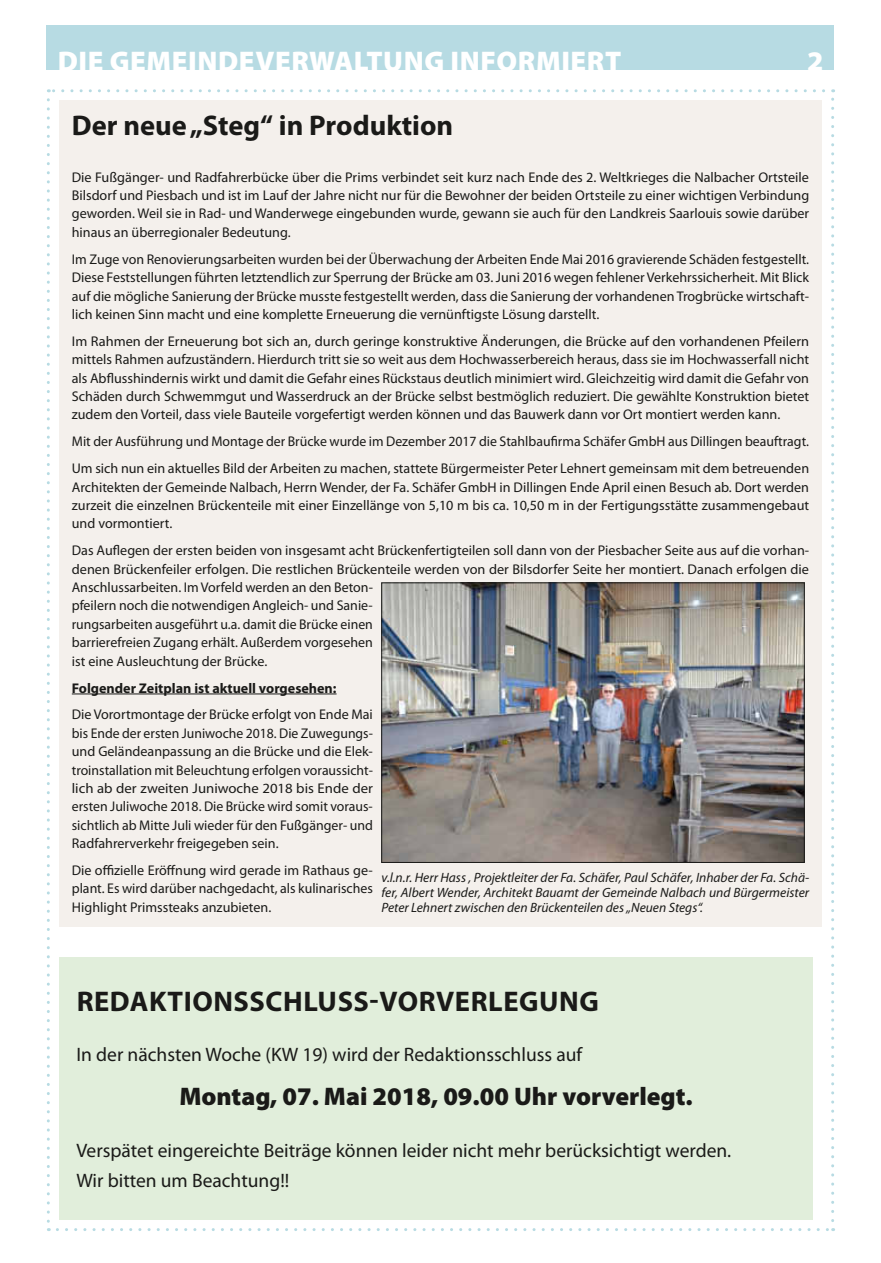
<style>
.page{position:relative;width:881px;height:1263px;background:#fff}
.page>*{position:absolute;margin:0;border:0;box-sizing:border-box;transform-origin:0 0}
.t1{font:900 28.5px "Myriad Pro";letter-spacing:.02em;color:#fff}
.t2{font:28.5px "Myriad Pro Bold 2";letter-spacing:.02em;color:#1a1a18}
.t3{font:28.5px "Myriad Pro Bold 2";color:#1a1a18}
.t4{font:900 25.5px "Myriad Pro";color:#1a1a18}
.t5{font:19.5px/30px "Myriad Pro Regular 2";color:#1a1a18}
.t6{font:14.1px/18.5px "Myriad Pro Regular 2";color:#1a1a18;text-align:justify}
.t7{font:14.1px "Myriad Pro Bold 2";color:#1a1a18}
.t8{font:italic 13.5px/14.9px "Myriad Pro";color:#1a1a18;text-align:justify}
</style>
<div class="page">
<div style="left:47px;top:26px;width:786px;height:44px;background:#b7dbe3"></div>
<svg style="left:47px;top:100px;width:3px;height:1131px"></svg>
<svg style="left:57px;top:1228px;width:776px;height:3px"></svg>
<svg style="left:831px;top:89px;width:2px;height:1131px"></svg>
<svg style="left:48px;top:89px;width:775px;height:3px"></svg>
<div style="left:59px;top:101px;width:762px;height:826px;background:#f4f0ec"></div>
<hr style="left:72px;top:694px;width:264px;height:1px;background:#1a1a18">
<img style="left:383px;top:585px;width:419px;height:276px">
<div style="left:381px;top:583px;width:423px;height:280px;border:1px solid #1a1a18"></div>
<div style="left:59px;top:957px;width:753px;height:262px;background:#e1eedb"></div>
<h1 class="t1" style="left:58px;top:43px;width:565px">DIE GEMEINDEVERWALTUNG INFORMIERT</h1>
<h1 class="t1" style="left:806px;top:43px;width:18px">2</h1>
<h1 class="t3" style="left:72px;top:107px;width:383px">Der neue „Steg“ in Produktion</h1>
<p class="t6" style="left:72px;top:168px;width:738px">Die Fußgänger- und Radfahrerbücke über die Prims verbindet seit kurz nach Ende des 2. Weltkrieges die Nalbacher Ortsteile Bilsdorf und Piesbach und ist im Lauf der Jahre nicht nur für die Bewohner der beiden Ortsteile zu einer wichtigen Verbindung geworden. Weil sie in Rad- und Wanderwege eingebunden wurde, gewann sie auch für den Landkreis Saarlouis sowie darüber hinaus an überregionaler Bedeutung.</p>
<p class="t6" style="left:72px;top:250px;width:738px">Im Zuge von Renovierungsarbeiten wurden bei der Überwachung der Arbeiten Ende Mai 2016 gravierende Schäden festgestellt.<br>Diese Feststellungen führten letztendlich zur Sperrung der Brücke am 03. Juni 2016 wegen fehlener Verkehrssicherheit. Mit Blick auf die mögliche Sanierung der Brücke musste festgestellt werden, dass die Sanierung der vorhandenen Trogbrücke wirtschaft&shy;lich keinen Sinn macht und eine komplette Erneuerung die vernünftigste Lösung darstellt.</p>
<p class="t6" style="left:72px;top:332px;width:738px">Im Rahmen der Erneuerung bot sich an, durch geringe konstruktive Änderungen, die Brücke auf den vorhandenen Pfeilern mittels Rahmen aufzuständern. Hierdurch tritt sie so weit aus dem Hochwasserbereich heraus, dass sie im Hochwasserfall nicht als Abflusshindernis wirkt und damit die Gefahr eines Rückstaus deutlich minimiert wird. Gleichzeitig wird damit die Gefahr von Schäden durch Schwemmgut und Wasserdruck an der Brücke selbst bestmöglich reduziert. Die gewählte Konstruktion bietet zudem den Vorteil, dass viele Bauteile vorgefertigt werden können und das Bauwerk dann vor Ort montiert werden kann.</p>
<p class="t6" style="left:72px;top:428px;width:738px;line-height:26.8px">Mit der Ausführung und Montage der Brücke wurde im Dezember 2017 die Stahlbaufirma Schäfer GmbH aus Dillingen beauftragt.<br>Um sich nun ein aktuelles Bild der Arbeiten zu machen, stattete Bürgermeister Peter Lehnert gemeinsam mit dem betreuenden</p>
<p class="t6" style="left:72px;top:477px;width:738px">Architekten der Gemeinde Nalbach, Herrn Wender, der Fa. Schäfer GmbH in Dillingen Ende April einen Besuch ab. Dort werden zurzeit die einzelnen Brückenteile mit einer Einzellänge von 5,10 m bis ca. 10,50 m in der Fertigungsstätte zusammengebaut und vormontiert.</p>
<p class="t6" style="left:72px;top:541px;width:738px;text-align:left">Das Auflegen der ersten beiden von insgesamt acht Brückenfertigteilen soll dann von der Piesbacher Seite aus auf die vorhan&shy;denen Brückenfeiler erfolgen. Die restlichen Brückenteile werden von der Bilsdorfer Seite her montiert. Danach erfolgen die Anschlussarbeiten. Im Vorfeld werden an den Beton-<br>pfeilern noch die notwendigen Angleich- und Sanie-<br>rungsarbeiten ausgeführt u.a. damit die Brücke einen<br>barrierefreien Zugang erhält. Außerdem vorgesehen<br>ist eine Ausleuchtung der Brücke.</p>
<p class="t7" style="left:72px;top:678px;width:266px">Folgender Zeitplan ist aktuell vorgesehen:</p>
<p class="t6" style="left:72px;top:705px;width:302px">Die Vorortmontage der Brücke erfolgt von Ende Mai bis Ende der ersten Juniwoche 2018. Die Zuwegungs&shy;und Geländeanpassung an die Brücke und die Elek&shy;troinstallation mit Beleuchtung erfolgen voraussicht&shy;lich ab der zweiten Juniwoche 2018 bis Ende der ersten Juliwoche 2018. Die Brücke wird somit voraus&shy;sichtlich ab Mitte Juli wieder für den Fußgänger- und Radfahrerverkehr freigegeben sein.</p>
<p class="t6" style="left:72px;top:861px;width:302px">Die offizielle Eröffnung wird gerade im Rathaus ge&shy;plant. Es wird darüber nachgedacht, als kulinarisches Highlight Primssteaks anzubieten.</p>
<p class="t8" style="left:381px;top:870px;width:429px">v.l.n.r. Herr Hass , Projektleiter der Fa. Schäfer, Paul Schäfer, Inhaber der Fa. Schä&shy;fer, Albert Wender, Architekt Bauamt der Gemeinde Nalbach und Bürgermeister Peter Lehnert zwischen den Brückenteilen des „Neuen Stegs“.</p>
<h1 class="t2" style="left:77px;top:982px;width:523px">Redaktionsschluss-Vorverlegung</h1>
<h3 class="t5" style="left:76px;top:1039px;width:507px">In der nächsten Woche (KW 19) wird der Redaktionsschluss auf</h3>
<h2 class="t4" style="left:179px;top:1079px;width:514px">MONTAG, 07. MAI 2018, 09.00 UHR VORVERLEGT.</h2>
<h3 class="t5" style="left:76px;top:1135px;width:656px">Verspätet eingereichte Beiträge können leider nicht mehr berücksichtigt werden.<br>Wir bitten um Beachtung!!</h3>
</div>
